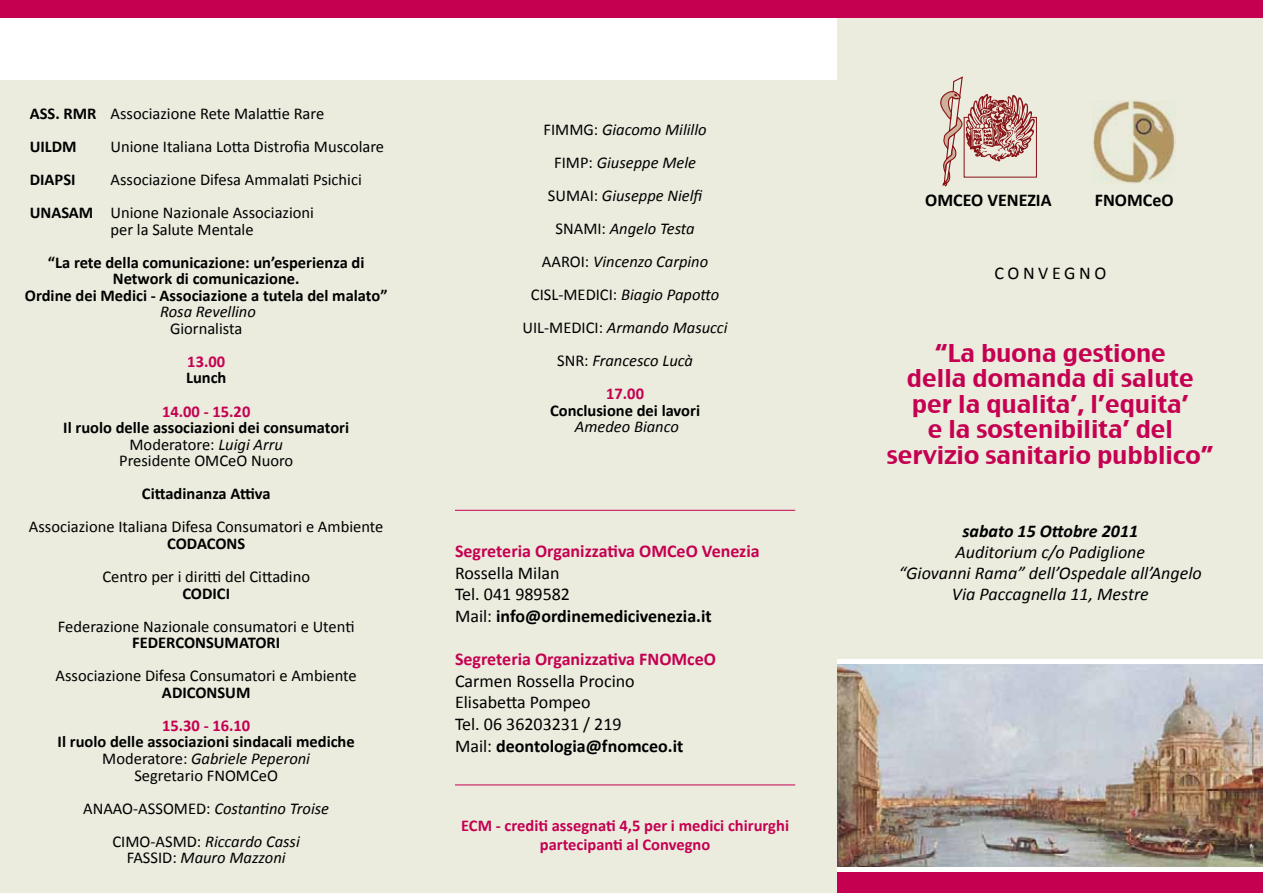
<style>
.page{position:relative;width:1263px;height:893px;background:#fff}
.page>*{position:absolute;margin:0;border:0;box-sizing:border-box;transform-origin:0 0}
.t1{font:24px/25.5px "Charcoal CY";color:#c50051;text-align:center}
.t2{font:18px/21.6px "Calibri";color:#000}
.t3{font:italic 18px/21px "Calibri";color:#000;text-align:center}
.t4{font:700 18px "Calibri";color:#c50051}
.t5{font:italic 700 18px "Calibri";color:#000}
.t6{font:700 18px "Calibri";color:#000}
.t7{font:18px "Calibri";letter-spacing:.2em;color:#000}
.t8{font:700 16.5px/16.5px "Calibri";color:#000;text-align:center}
.t9{font:16.5px/33.2px "Calibri";color:#000}
.t10{font:italic 16.5px/33px "Calibri";color:#000;text-align:center}
.t11{font:700 16.5px/19.8px "Calibri";color:#c50051;text-align:center}
.s1{font-weight:700}
.s2{font-weight:400}
.s3{font-weight:400;font-style:italic}
.s4{font-style:normal}
.s5{font-weight:700;font-style:normal;color:#c50051}
</style>
<div class="page">
<div style="left:838px;top:0;width:425px;height:893px;background:#ebecde"></div>
<div style="left:0;top:81px;width:838px;height:812px;background:#ebecde"></div>
<img style="left:838px;top:663px;width:425px;height:204px">
<div style="left:0;top:0;width:1263px;height:17px;background:#c50051"></div>
<div style="left:838px;top:872px;width:425px;height:21px;background:#c50051"></div>
<svg style="left:940px;top:76px;width:96px;height:110px"></svg>
<img style="left:1093px;top:101px;width:82px;height:82px">
<hr style="left:455px;top:510px;width:340px;height:1px;background:#c50051">
<hr style="left:455px;top:784px;width:340px;height:1px;background:#c50051">
<div style="left:838px;top:867px;width:425px;height:5px;background:#fff"></div>
<hr style="left:838px;top:659px;width:425px;height:4px;background:#fff">
<p class="t9" style="left:30px;top:96px;width:296px"><span class="s1">ASS. RMR</span> Associazione Rete Malattie Rare<br><span class="s1">UILDM</span></p>
<p class="t9" style="left:111px;top:129px;width:275px">Unione Italiana Lotta Distrofia Muscolare</p>
<p class="t9" style="left:30px;top:162px;width:334px;text-indent:81px">Associazione Difesa Ammalati Psichici<br><span class="s1">UNASAM</span> Unione Nazionale Associazioni</p>
<p class="t9" style="left:111px;top:212px;width:145px">per la Salute Mentale</p>
<p class="t8" style="left:25px;top:253px;width:364px">“La rete della comunicazione: un’esperienza di<br>Network di comunicazione.<br>Ordine dei Medici - Associazione a tutela del malato”</p>
<p class="t10" style="left:160px;top:294px;width:97px">Rosa Revellino</p>
<p class="t9" style="left:170px;top:311px;width:74px">Giornalista</p>
<p class="t11" style="left:187px;top:351px;width:39px">13.00</p>
<p class="t8" style="left:186px;top:369px;width:42px">Lunch</p>
<p class="t11" style="left:162px;top:400px;width:90px">14.00 - 15.20</p>
<p class="t8" style="left:63px;top:419px;width:287px">Il ruolo delle associazioni dei consumatori<br><span class="s2">Moderatore:</span> <span class="s3">Luigi Arru<br></span><span class="s2">Presidente OMCeO Nuoro</span></p>
<p class="t8" style="left:142px;top:485px;width:130px">Cittadinanza Attiva</p>
<p class="t9" style="left:29px;top:509px;width:356px">Associazione Italiana Difesa Consumatori e Ambiente</p>
<p class="t8" style="left:167px;top:534px;width:80px">CODACONS</p>
<p class="t9" style="left:102px;top:559px;width:209px">Centro per i diritti del Cittadino</p>
<p class="t8" style="left:182px;top:584px;width:49px">CODICI</p>
<p class="t9" style="left:58px;top:609px;width:298px">Federazione Nazionale consumatori e Utenti</p>
<p class="t8" style="left:132px;top:634px;width:150px">FEDERCONSUMATORI</p>
<p class="t9" style="left:56px;top:658px;width:303px">Associazione Difesa Consumatori e Ambiente</p>
<p class="t8" style="left:162px;top:683px;width:90px">ADICONSUM</p>
<p class="t11" style="left:162px;top:715px;width:90px">15.30 - 16.10</p>
<p class="t8" style="left:58px;top:733px;width:299px">Il ruolo delle associazioni sindacali mediche<br><span class="s2">Moderatore:</span> <span class="s3">Gabriele Peperoni<br></span><span class="s2">Segretario FNOMCeO</span></p>
<p class="t10" style="left:83px;top:791px;width:247px"><span class="s4">ANAAO-ASSOMED:</span> Costantino Troise<br><span class="s4">CIMO-ASMD:</span> Riccardo Cassi</p>
<p class="t10" style="left:127px;top:840px;width:160px"><span class="s4">FASSID:</span> Mauro Mazzoni</p>
<p class="t8" style="left:30px;top:170px;width:47px">DIAPSI</p>
<p class="t10" style="left:522px;top:112px;width:207px"><span class="s4">FIMMG:</span> Giacomo Milillo<br><span class="s4">FIMP:</span> Giuseppe Mele<br><span class="s4">SUMAI:</span> Giuseppe Nielfi<br><span class="s4">SNAMI:</span> Angelo Testa<br><span class="s4">AAROI:</span> Vincenzo Carpino<br><span class="s4">CISL-MEDICI:</span> Biagio Papotto<br><span class="s4">UIL-MEDICI:</span> Armando Masucci<br><span class="s4">SNR:</span> Francesco Lucà<br><span class="s5">17.00</span></p>
<p class="t8" style="left:550px;top:401px;width:152px">Conclusione dei lavori</p>
<p class="t10" style="left:575px;top:409px;width:105px">Amedeo Bianco</p>
<p class="t4" style="left:455px;top:540px;width:306px">Segreteria Organizzativa OMCeO Venezia</p>
<p class="t2" style="left:455px;top:561px;width:258px">Rossella Milan<br>Tel. 041 989582<br>Mail: <span class="s1">info@ordinemedicivenezia.it</span></p>
<p class="t4" style="left:455px;top:648px;width:262px">Segreteria Organizzativa FNOMceO</p>
<p class="t2" style="left:455px;top:669px;width:230px">Carmen Rossella Procino<br>Elisabetta Pompeo<br>Tel. 06 36203231 / 219<br>Mail: <span class="s1">deontologia@fnomceo.it</span></p>
<p class="t11" style="left:461px;top:814px;width:329px">ECM - crediti assegnati 4,5 per i medici chirurghi partecipanti al Convegno</p>
<p class="t6" style="left:925px;top:189px;width:128px">OMCEO VENEZIA</p>
<p class="t6" style="left:1095px;top:189px;width:80px">FNOMCeO</p>
<p class="t7" style="left:994px;top:261px;width:113px">CONVEGNO</p>
<h1 class="t1" style="left:887px;top:340px;width:328px">“La buona gestione<br>della domanda di salute per la qualita’, l’equita’<br>e la sostenibilita’ del servizio sanitario pubblico”</h1>
<p class="t5" style="left:962px;top:520px;width:177px">sabato 15 Ottobre 2011</p>
<p class="t3" style="left:899px;top:540px;width:304px">Auditorium c/o Padiglione<br>“Giovanni Rama” dell’Ospedale all’Angelo<br>Via Paccagnella 11, Mestre</p>
</div>
